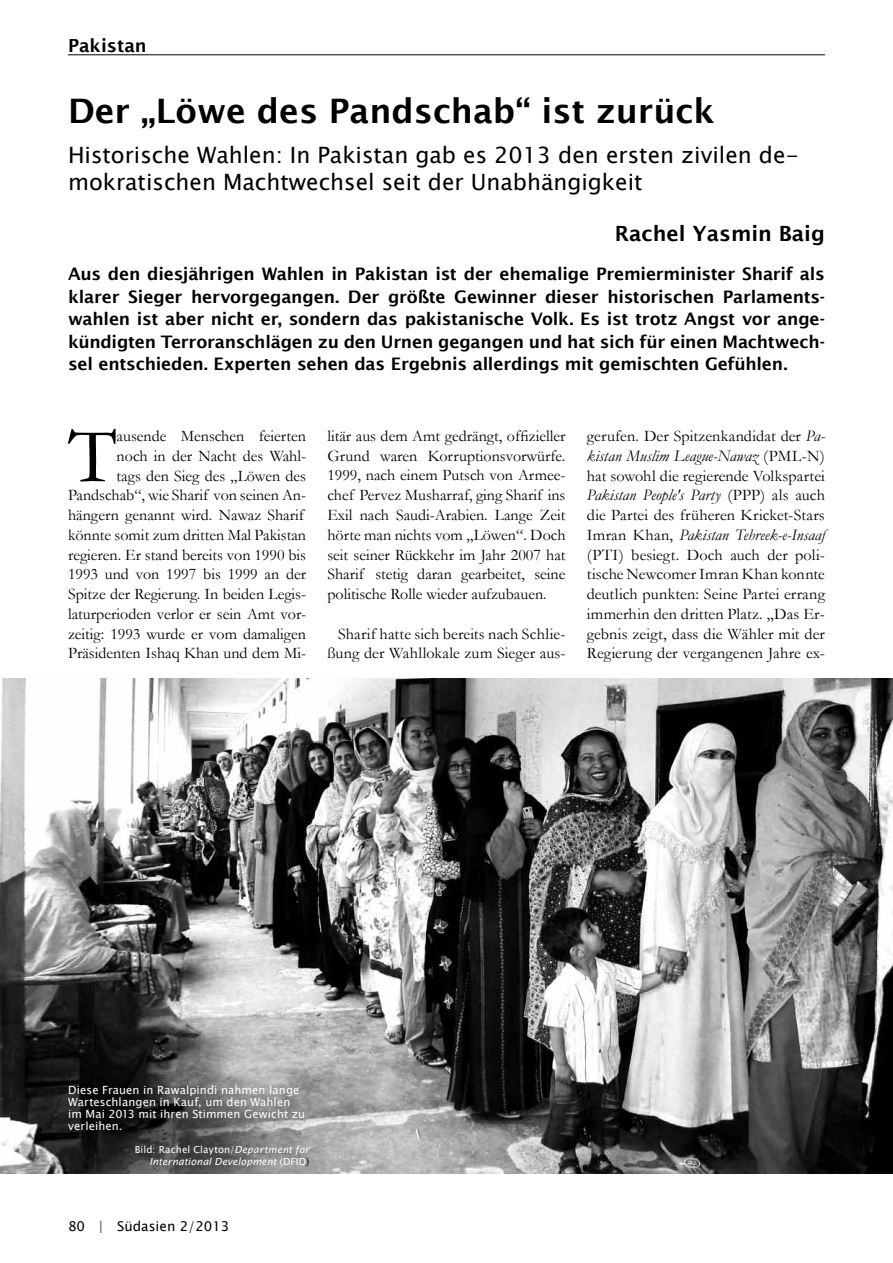
<style>
.page{position:relative;width:893px;height:1263px;background:#fff}
.page>*{position:absolute;margin:0;border:0;box-sizing:border-box;transform-origin:0 0}
.t1{font:79.65px "Garamond";color:#000}
.t2{font:600 33.75px "Lucida Sans";color:#000}
.t3{font:22.5px/27px "Lucida Sans Unicode";color:#000}
.t4{font:600 21px "Lucida Sans";color:#000}
.t5{font:600 18px "Lucida Sans";color:#000}
.t6{font:600 17.25px/22.5px "Lucida Sans";letter-spacing:-.015em;color:#000;text-align:justify}
.t7{font:16.2px/19.8px "Garamond";color:#000;text-align:right}
.t8{font:13.5px "Lucida Sans Unicode";color:#000}
.t9{font:11.25px/12px "Lucida Sans Unicode";letter-spacing:.01em;color:#fff}
.t10{font:9.75px "Lucida Sans Unicode";letter-spacing:.015em;color:#fff}
.t11{font:italic 9.75px "Lucida Sans";letter-spacing:.01em;color:#fff}
.s1{font-style:italic}
.s2{font-family:"Lucida Sans";font-style:italic}
.s3{font-family:"Lucida Sans Unicode";font-style:normal}
.s4{font-family:"Lucida Sans Unicode";font-style:normal;color:#000}
</style>
<div class="page">
<hr style="left:68px;top:54px;width:757px;height:1px;background:#000">
<img style="left:0;top:678px;width:893px;height:496px">
<p class="t5" style="left:68px;top:35px;width:80px">Pakistan</p>
<h2 class="t2" style="left:68px;top:92px;width:648px">Der „Löwe des Pandschab“ ist zurück</h2>
<h3 class="t3" style="left:68px;top:142px;width:732px">Historische Wahlen: In Pakistan gab es 2013 den ersten zivilen de&shy;mokratischen Machtwechsel seit der Unabhängigkeit</h3>
<p class="t4" style="left:615px;top:221px;width:212px">Rachel Yasmin Baig</p>
<p class="t6" style="left:68px;top:263px;width:758px">Aus den diesjährigen Wahlen in Pakistan ist der ehemalige Premierminister Sharif als klarer Sieger hervorgegangen. Der größte Gewinner dieser historischen Parlaments&shy;wahlen ist aber nicht er, sondern das pakistanische Volk. Es ist trotz Angst vor ange&shy;kündigten Terroranschlägen zu den Urnen gegangen und hat sich für einen Machtwech&shy;sel entschieden. Experten sehen das Ergebnis allerdings mit gemischten Gefühlen.</p>
<h1 class="t1" style="left:68px;top:402px;width:50px">T</h1>
<p class="t7" style="left:68px;top:426px;width:240px">ausende Menschen feierten<br>noch in der Nacht des Wahl-<br>tags den Sieg des „Löwen des Pandschab“, wie Sharif von seinen An&shy;hängern genannt wird. Nawaz Sharif könnte somit zum dritten Mal Pakistan regieren. Er stand bereits von 1990 bis 1993 und von 1997 bis 1999 an der Spitze der Regierung. In beiden Legis&shy;laturperioden verlor er sein Amt vor&shy;zeitig: 1993 wurde er vom damaligen Präsidenten Ishaq Khan und dem Mi-</p>
<p class="t7" style="left:327px;top:425px;width:240px;text-align:justify">litär aus dem Amt gedrängt, offizieller Grund waren Korruptionsvorwürfe.<br>1999, nach einem Putsch von Armee&shy;chef Pervez Musharraf, ging Sharif ins Exil nach Saudi-Arabien. Lange Zeit hörte man nichts vom „Löwen“. Doch seit seiner Rückkehr im Jahr 2007 hat Sharif stetig daran gearbeitet, seine politische Rolle wieder aufzubauen.</p>
<p class="t7" style="left:327px;top:623px;width:240px">Sharif hatte sich bereits nach Schlie&shy;ßung der Wahllokale zum Sieger aus-</p>
<p class="t7" style="left:587px;top:426px;width:240px;text-align:justify">gerufen. Der Spitzenkandidat der <span class="s1">Pa&shy;kistan Muslim League-Nawaz</span> (PML-N) hat sowohl die regierende Volkspartei <span class="s1">Pakistan People's Party</span> (PPP) als auch die Partei des früheren Kricket-Stars Imran Khan, <span class="s1">Pakistan Tehreek-e-Insaaf </span>(PTI) besiegt. Doch auch der poli&shy;tische Newcomer Imran Khan konnte deutlich punkten: Seine Partei errang immerhin den dritten Platz. „Das Er&shy;gebnis zeigt, dass die Wähler mit der Regierung der vergangenen Jahre ex-</p>
<p class="t9" style="left:68px;top:1083px;width:239px">Diese Frauen in Rawalpindi nahmen lange<br>Warteschlangen in Kauf, um den Wahlen im Mai 2013 mit ihren Stimmen Gewicht zu verleihen.</p>
<p class="t10" style="left:135px;top:1142px;width:176px">Bild: Rachel Clayton/<span class="s2">Department for</span></p>
<p class="t11" style="left:149px;top:1156px;width:161px">International Development <span class="s3">(DFID</span><span class="s4">)</span></p>
<p class="t8" style="left:68px;top:1215px;width:163px">80 | Südasien 2/2013</p>
</div>
